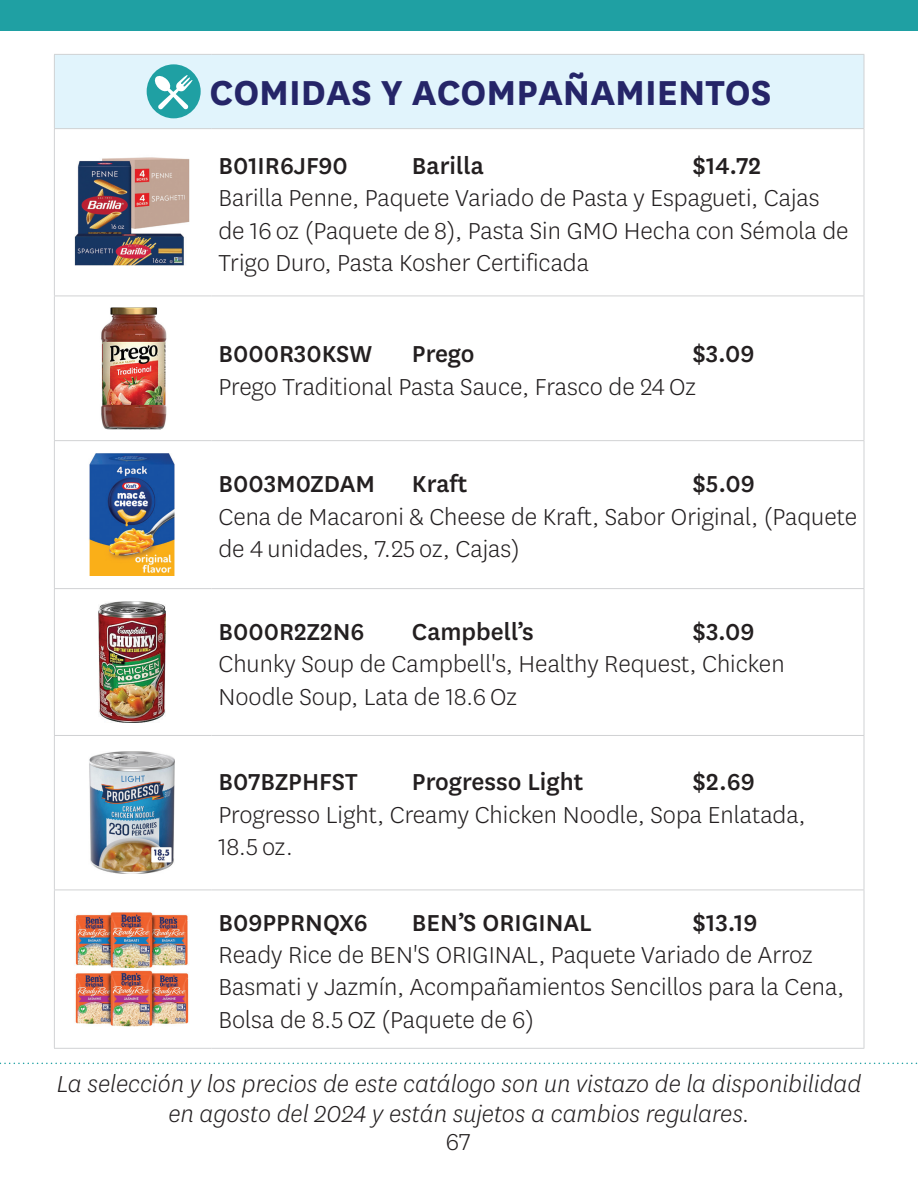
<style>
.page{position:relative;width:918px;height:1188px;background:#fff}
.page>*{position:absolute;margin:0;border:0;box-sizing:border-box;transform-origin:0 0}
.t1{font:700 40.5px "Centene Sans";color:#252568}
.t2{font:300 27px/32.4px "Centene Sans";color:#231f20}
.t3{font:500 27px "Centene Sans";color:#231f20}
.t4{font:italic 300 27px/30px "Centene Sans";color:#231f20;text-align:center}
</style>
<div class="page">
<div style="left:0;top:0;width:918px;height:31px;background:#1fa0a3"></div>
<svg style="left:0;top:1063px;width:918px;height:1px"></svg>
<div style="left:54px;top:54px;width:810px;height:75px;background:#e1f4fc"></div>
<hr style="left:864px;top:55px;width:1px;height:73px;background:#d1d2d4">
<hr style="left:54px;top:54px;width:158px;height:1px;background:#d1d2d4">
<hr style="left:54px;top:55px;width:1px;height:73px;background:#d1d2d4">
<hr style="left:212px;top:54px;width:652px;height:1px;background:#d1d2d4">
<hr style="left:54px;top:128px;width:158px;height:1px;background:#d1d2d4">
<hr style="left:54px;top:129px;width:1px;height:167px;background:#d1d2d4">
<hr style="left:212px;top:128px;width:652px;height:1px;background:#d1d2d4">
<hr style="left:864px;top:129px;width:1px;height:167px;background:#d1d2d4">
<hr style="left:54px;top:296px;width:158px;height:1px;background:#d1d2d4">
<hr style="left:54px;top:296px;width:1px;height:144px;background:#d1d2d4">
<hr style="left:212px;top:296px;width:652px;height:1px;background:#d1d2d4">
<hr style="left:864px;top:296px;width:1px;height:144px;background:#d1d2d4">
<hr style="left:54px;top:440px;width:158px;height:1px;background:#d1d2d4">
<hr style="left:54px;top:441px;width:1px;height:147px;background:#d1d2d4">
<hr style="left:212px;top:440px;width:652px;height:1px;background:#d1d2d4">
<hr style="left:864px;top:441px;width:1px;height:147px;background:#d1d2d4">
<hr style="left:54px;top:588px;width:158px;height:1px;background:#d1d2d4">
<hr style="left:54px;top:589px;width:1px;height:146px;background:#d1d2d4">
<hr style="left:212px;top:588px;width:652px;height:1px;background:#d1d2d4">
<hr style="left:864px;top:589px;width:1px;height:146px;background:#d1d2d4">
<hr style="left:54px;top:735px;width:158px;height:1px;background:#d1d2d4">
<hr style="left:54px;top:736px;width:1px;height:154px;background:#d1d2d4">
<hr style="left:212px;top:735px;width:652px;height:1px;background:#d1d2d4">
<hr style="left:864px;top:736px;width:1px;height:154px;background:#d1d2d4">
<hr style="left:54px;top:890px;width:158px;height:1px;background:#d1d2d4">
<hr style="left:54px;top:890px;width:1px;height:158px;background:#d1d2d4">
<hr style="left:212px;top:890px;width:652px;height:1px;background:#d1d2d4">
<hr style="left:864px;top:890px;width:1px;height:158px;background:#d1d2d4">
<hr style="left:54px;top:1048px;width:158px;height:1px;background:#d1d2d4">
<hr style="left:212px;top:1048px;width:652px;height:1px;background:#d1d2d4">
<div style="left:147px;top:64px;width:54px;height:54px;background:#1fa0a3;border-radius:50%"></div>
<svg style="left:154px;top:75px;width:39px;height:35px"></svg>
<img style="left:74px;top:157px;width:116px;height:109px">
<img style="left:101px;top:308px;width:66px;height:121px">
<img style="left:89px;top:454px;width:86px;height:121px">
<img style="left:99px;top:601px;width:66px;height:122px">
<img style="left:89px;top:752px;width:86px;height:121px">
<img style="left:75px;top:912px;width:114px;height:115px">
<h2 class="t1" style="left:210px;top:64px;width:564px">COMIDAS Y ACOMPAÑAMIENTOS</h2>
<p class="t3" style="left:218px;top:147px;width:131px">B01IR6JF90</p>
<p class="t3" style="left:412px;top:147px;width:73px">Barilla</p>
<p class="t3" style="left:692px;top:147px;width:70px">$14.72</p>
<p class="t2" style="left:218px;top:181px;width:632px">Barilla Penne, Paquete Variado de Pasta y Espagueti, Cajas de 16 oz (Paquete de 8), Pasta Sin GMO Hecha con Sémola de<br>Trigo Duro, Pasta Kosher Certificada</p>
<p class="t3" style="left:218px;top:336px;width:155px">B000R30KSW</p>
<p class="t3" style="left:412px;top:336px;width:64px">Prego</p>
<p class="t3" style="left:692px;top:336px;width:64px">$3.09</p>
<p class="t2" style="left:218px;top:369px;width:479px">Prego Traditional Pasta Sauce, Frasco de 24 Oz</p>
<p class="t3" style="left:218px;top:466px;width:158px">B003M0ZDAM</p>
<p class="t3" style="left:412px;top:466px;width:57px">Kraft</p>
<p class="t3" style="left:692px;top:466px;width:64px">$5.09</p>
<p class="t2" style="left:218px;top:499px;width:640px">Cena de Macaroni &amp; Cheese de Kraft, Sabor Original, (Paquete de 4 unidades, 7.25 oz, Cajas)</p>
<p class="t3" style="left:218px;top:613px;width:148px">B000R2Z2N6</p>
<p class="t3" style="left:412px;top:613px;width:123px">Campbell’s</p>
<p class="t3" style="left:692px;top:613px;width:64px">$3.09</p>
<p class="t2" style="left:218px;top:647px;width:568px">Chunky Soup de Campbell's, Healthy Request, Chicken<br>Noodle Soup, Lata de 18.6 Oz</p>
<p class="t3" style="left:218px;top:764px;width:141px">B07BZPHFST</p>
<p class="t3" style="left:412px;top:764px;width:173px">Progresso Light</p>
<p class="t3" style="left:692px;top:764px;width:64px">$2.69</p>
<p class="t2" style="left:218px;top:798px;width:589px">Progresso Light, Creamy Chicken Noodle, Sopa Enlatada,<br>18.5 oz.</p>
<p class="t3" style="left:218px;top:904px;width:151px">B09PPRNQX6</p>
<p class="t3" style="left:412px;top:904px;width:181px">BEN’S ORIGINAL</p>
<p class="t3" style="left:692px;top:904px;width:67px">$13.19</p>
<p class="t2" style="left:218px;top:938px;width:627px">Ready Rice de BEN'S ORIGINAL, Paquete Variado de Arroz<br>Basmati y Jazmín, Acompañamientos Sencillos para la Cena,<br>Bolsa de 8.5 OZ (Paquete de 6)</p>
<p class="t4" style="left:57px;top:1068px;width:806px">La selección y los precios de este catálogo son un vistazo de la disponibilidad en agosto del 2024 y están sujetos a cambios regulares.</p>
<p class="t2" style="left:446px;top:1125px;width:26px">67</p>
</div>
